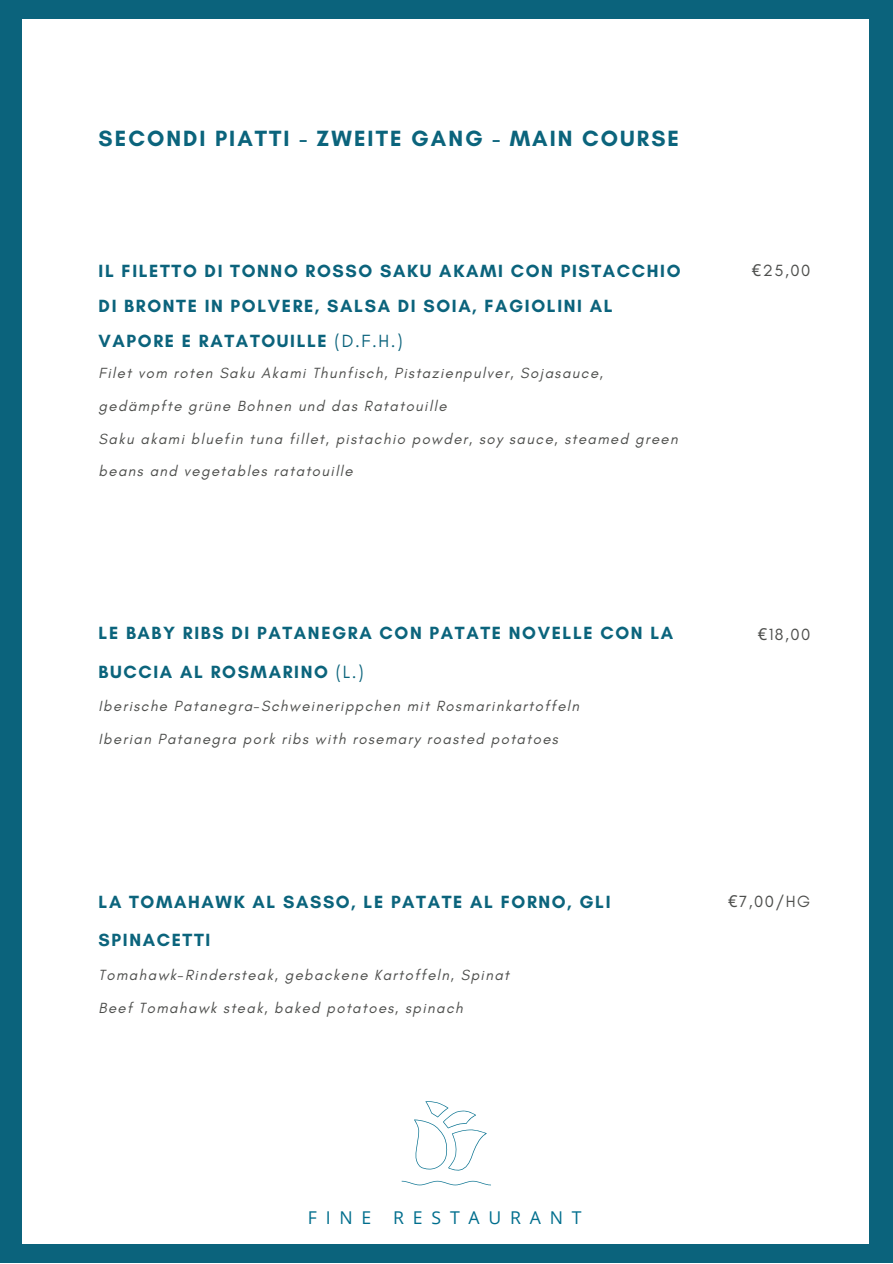
<style>
.page{position:relative;width:893px;height:1264px;background:#fff}
.page>*{position:absolute;margin:0;border:0;box-sizing:border-box;transform-origin:0 0}
.t1{font:700 22.5px "Glacial Indifference";letter-spacing:.09em;color:#0b647c}
.t2{font:700 18px/34.8px "Glacial Indifference";letter-spacing:.09em;color:#0b637c}
.t3{font:700 18px/38.2px "Glacial Indifference";letter-spacing:.09em;color:#0b647c}
.t4{font:17.7px "Open Sans";letter-spacing:.5em;color:#006e8d}
.t5{font:16.5px "Glacial Indifference";letter-spacing:.09em;color:#4d4e4c}
.t6{font:italic 15px/32.5px "Glacial Indifference";letter-spacing:.09em;color:#4d4e4c}
.s1{font-weight:400}
.s2{font-family:"Noto Sans"}
</style>
<div class="page">
<div style="left:0;top:0;width:892px;height:1262px;background:#0b637c"></div>
<div style="left:22px;top:19px;width:847px;height:1224px;background:#fff"></div>
<svg style="left:401px;top:1180px;width:90px;height:5px"></svg>
<svg style="left:414px;top:1101px;width:72px;height:70px"></svg>
<p class="t1" style="left:99px;top:124px;width:582px">SECONDI PIATTI - ZWEITE GANG - MAIN COURSE</p>
<p class="t2" style="left:99px;top:253px;width:583px">IL FILETTO DI TONNO ROSSO SAKU AKAMI CON PISTACCHIO<br>DI BRONTE IN POLVERE, SALSA DI SOIA, FAGIOLINI AL<br>VAPORE E RATATOUILLE <span class="s1">(D.F.H.)</span></p>
<p class="t6" style="left:99px;top:357px;width:506px">Filet vom roten Saku Akami Thunfisch, Pistazienpulver, Sojasauce, gedämpfte grüne Bohnen und das Ratatouille</p>
<p class="t6" style="left:99px;top:422px;width:580px">Saku akami bluefin tuna fillet, pistachio powder, soy sauce, steamed green beans and vegetables ratatouille</p>
<p class="t3" style="left:99px;top:614px;width:576px">LE BABY RIBS DI PATANEGRA CON PATATE NOVELLE CON LA<br>BUCCIA AL ROSMARINO <span class="s1">(L.)</span></p>
<p class="t6" style="left:99px;top:689px;width:482px">Iberische Patanegra-Schweinerippchen mit Rosmarinkartoffeln</p>
<p class="t6" style="left:99px;top:722px;width:461px">Iberian Patanegra pork ribs with rosemary roasted potatoes</p>
<p class="t5" style="left:752px;top:260px;width:60px"><span class="s2">€</span>25,00</p>
<p class="t5" style="left:757px;top:624px;width:54px"><span class="s2">€</span>18,00</p>
<p class="t3" style="left:99px;top:882px;width:513px">LA TOMAHAWK AL SASSO, LE PATATE AL FORNO, GLI<br>SPINACETTI</p>
<p class="t6" style="left:99px;top:958px;width:412px">Tomahawk-Rindersteak, gebackene Kartoffeln, Spinat</p>
<p class="t6" style="left:99px;top:991px;width:366px">Beef Tomahawk steak, baked potatoes, spinach</p>
<p class="t5" style="left:728px;top:891px;width:84px"><span class="s2">€</span>7,00/HG</p>
<p class="t4" style="left:308px;top:1204px;width:65px">FINE</p>
<p class="t4" style="left:393px;top:1204px;width:190px">RESTAURANT</p>
</div>
